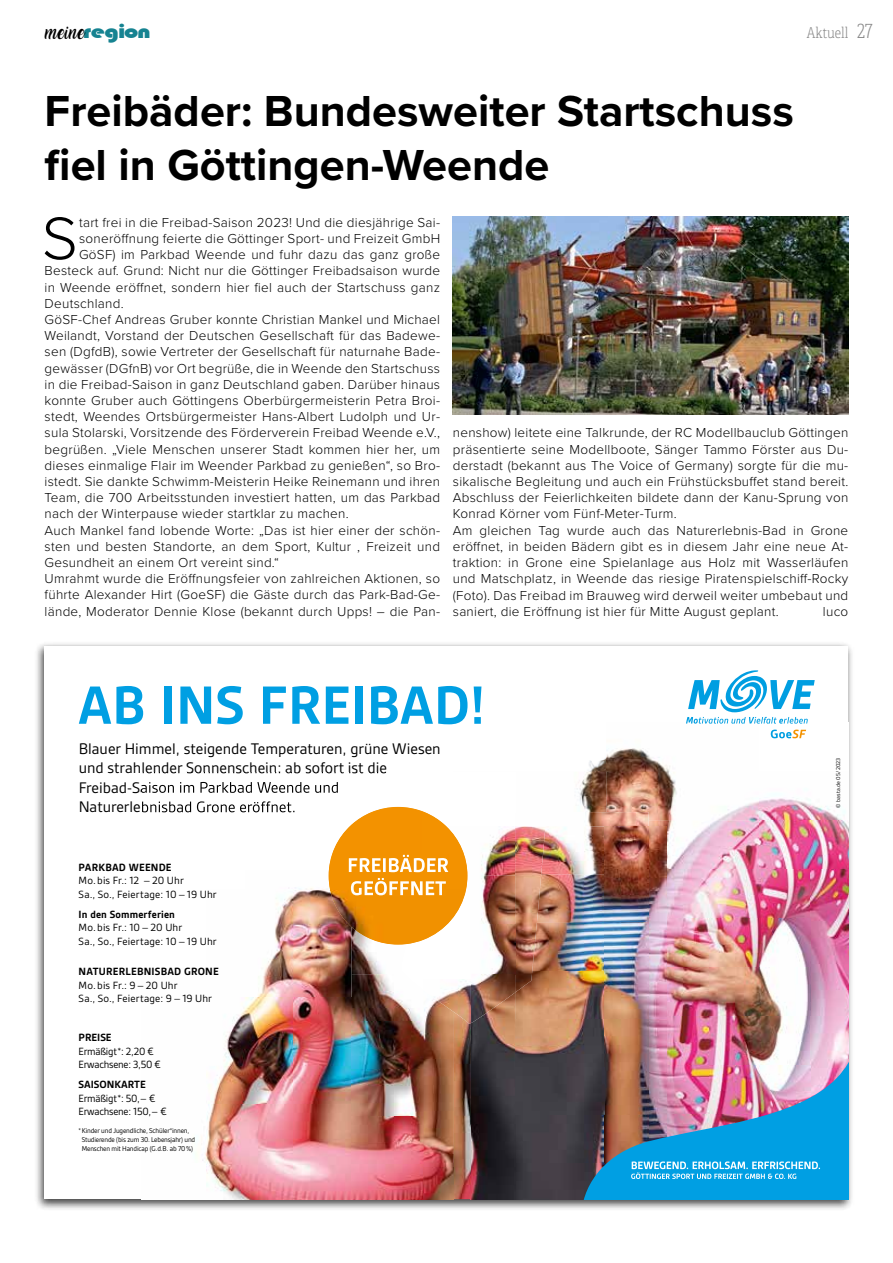
<style>
.page{position:relative;width:893px;height:1263px;background:#fff}
.page>*{position:absolute;margin:0;border:0;box-sizing:border-box;transform-origin:0 0}
.t1{font:300 62.1px "Proxima Nova";color:#000}
.t2{font:700 57.75px "Gesta";color:#009fe3}
.t3{font:700 45px/54px "Proxima Nova";color:#000}
.t4{font:19.95px "Bauhaus 93";letter-spacing:-.05em;color:#168391;scale:1.27 1}
.t5{font:16.5px/19.5px "Gesta";color:#000}
.t6{font:15px "Adelle Condensed Th";letter-spacing:-.005em;color:#878787}
.t7{font:300 13.5px/16.2px "Proxima Nova";letter-spacing:.02em;color:#000}
.t8{font:11.25px/13.5px "Gesta";letter-spacing:.01em;color:#000}
.t9{font:700 11.25px "Gesta";letter-spacing:.015em;color:#000}
.t10{font:11.25px/13.5px "Gesta";letter-spacing:-.02em;color:#000}
.t11{font:7.5px/9px "Gesta";letter-spacing:-.02em;color:#000}
.t12{font:6px "Gesta";letter-spacing:.025em;color:#000}
.s1{font-family:"Amarillo";font-size:13.05px;color:#000}
.s2{font-size:19.5px}
</style>
<div class="page">
<div style="left:34px;top:642px;width:820px;height:569px;background:#000;opacity:.75"></div>
<div style="left:45px;top:646px;width:803px;height:553px;background:#fff"></div>
<img style="left:588px;top:729px;width:218px;height:43px">
<img style="left:578px;top:772px;width:28px;height:40px">
<img style="left:606px;top:772px;width:240px;height:48px">
<img style="left:649px;top:820px;width:199px;height:49px">
<img style="left:666px;top:869px;width:182px;height:155px">
<img style="left:604px;top:826px;width:62px;height:198px">
<img style="left:588px;top:812px;width:61px;height:14px">
<img style="left:515px;top:826px;width:26px;height:145px">
<img style="left:541px;top:826px;width:63px;height:48px">
<img style="left:537px;top:874px;width:67px;height:49px">
<img style="left:532px;top:923px;width:72px;height:48px">
<img style="left:515px;top:971px;width:89px;height:228px">
<img style="left:288px;top:870px;width:41px;height:20px">
<img style="left:471px;top:1023px;width:44px;height:176px">
<img style="left:467px;top:828px;width:48px;height:47px">
<img style="left:467px;top:875px;width:48px;height:50px">
<img style="left:471px;top:925px;width:44px;height:98px">
<img style="left:329px;top:807px;width:92px;height:83px">
<img style="left:421px;top:811px;width:46px;height:79px">
<img style="left:349px;top:855px;width:99px;height:17px">
<img style="left:350px;top:878px;width:96px;height:12px">
<img style="left:142px;top:773px;width:244px;height:1px">
<img style="left:141px;top:782px;width:197px;height:11px">
<img style="left:142px;top:801px;width:152px;height:11px">
<img style="left:207px;top:890px;width:144px;height:309px">
<img style="left:351px;top:944px;width:49px;height:30px">
<img style="left:351px;top:974px;width:73px;height:225px">
<img style="left:400px;top:944px;width:24px;height:46px">
<img style="left:424px;top:1024px;width:30px;height:175px">
<img style="left:454px;top:1024px;width:17px;height:175px">
<img style="left:424px;top:890px;width:47px;height:134px">
<img style="left:330px;top:890px;width:136px;height:54px">
<img style="left:350px;top:890px;width:96px;height:5px">
<img style="left:557px;top:1024px;width:291px;height:175px">
<svg style="left:631px;top:1161px;width:189px;height:18px;background:#4dbbeb"></svg>
<svg style="left:771px;top:730px;width:35px;height:8px"></svg>
<svg style="left:686px;top:670px;width:129px;height:54px"></svg>
<img style="left:453px;top:216px;width:395px;height:198px">
<h3 class="t4" style="left:45px;top:20px;width:85px"><span class="s1">MEINE</span>region</h3>
<p class="t6" style="left:807px;top:23px;width:67px">Aktuell <span class="s2">27</span></p>
<h3 class="t3" style="left:45px;top:83px;width:751px">Freibäder: Bundesweiter Startschuss fiel in Göttingen-Weende</h3>
<h1 class="t1" style="left:42px;top:192px;width:38px">S</h1>
<p class="t7" style="left:79px;top:213px;width:363px">tart frei in die Freibad-Saison 2023! Und die diesjährige Sai-</p>
<p class="t7" style="left:79px;top:230px;width:363px">soneröffnung feierte die Göttinger Sport- und Freizeit GmbH</p>
<p class="t7" style="left:79px;top:246px;width:362px">GöSF) im Parkbad Weende und fuhr dazu das ganz große</p>
<p class="t7" style="left:45px;top:262px;width:397px">Besteck auf. Grund: Nicht nur die Göttinger Freibadsaison wurde</p>
<p class="t7" style="left:45px;top:278px;width:397px">in Weende eröffnet, sondern hier fiel auch der Startschuss ganz</p>
<p class="t7" style="left:45px;top:294px;width:81px">Deutschland.</p>
<p class="t7" style="left:45px;top:311px;width:397px">GöSF-Chef Andreas Gruber konnte Christian Mankel und Michael</p>
<p class="t7" style="left:45px;top:327px;width:397px">Weilandt, Vorstand der Deutschen Gesellschaft für das Badewe-</p>
<p class="t7" style="left:45px;top:343px;width:397px">sen (DgfdB), sowie Vertreter der Gesellschaft für naturnahe Bade-</p>
<p class="t7" style="left:45px;top:359px;width:397px">gewässer (DGfnB) vor Ort begrüße, die in Weende den Startschuss</p>
<p class="t7" style="left:45px;top:375px;width:397px">in die Freibad-Saison in ganz Deutschland gaben. Darüber hinaus</p>
<p class="t7" style="left:45px;top:392px;width:397px">konnte Gruber auch Göttingens Oberbürgermeisterin Petra Broi-</p>
<p class="t7" style="left:45px;top:408px;width:397px">stedt, Weendes Ortsbürgermeister Hans-Albert Ludolph und Ur-</p>
<p class="t7" style="left:45px;top:424px;width:397px">sula Stolarski, Vorsitzende des Förderverein Freibad Weende e.V.,</p>
<p class="t7" style="left:45px;top:440px;width:397px">begrüßen. „Viele Menschen unserer Stadt kommen hier her, um</p>
<p class="t7" style="left:45px;top:456px;width:397px">dieses einmalige Flair im Weender Parkbad zu genießen“, so Bro-</p>
<p class="t7" style="left:45px;top:473px;width:397px">istedt. Sie dankte Schwimm-Meisterin Heike Reinemann und ihren</p>
<p class="t7" style="left:45px;top:489px;width:397px">Team, die 700 Arbeitsstunden investiert hatten, um das Parkbad</p>
<p class="t7" style="left:45px;top:505px;width:306px">nach der Winterpause wieder startklar zu machen.</p>
<p class="t7" style="left:45px;top:521px;width:397px">Auch Mankel fand lobende Worte: „Das ist hier einer der schön-</p>
<p class="t7" style="left:45px;top:537px;width:397px">sten und besten Standorte, an dem Sport, Kultur , Freizeit und</p>
<p class="t7" style="left:45px;top:554px;width:236px">Gesundheit an einem Ort vereint sind.“</p>
<p class="t7" style="left:45px;top:570px;width:397px">Umrahmt wurde die Eröffnungsfeier von zahlreichen Aktionen, so</p>
<p class="t7" style="left:45px;top:586px;width:397px">führte Alexander Hirt (GoeSF) die Gäste durch das Park-Bad-Ge-</p>
<p class="t7" style="left:45px;top:602px;width:397px">lände, Moderator Dennie Klose (bekannt durch Upps! – die Pan-</p>
<p class="t7" style="left:453px;top:424px;width:397px">nenshow) leitete eine Talkrunde, der RC Modellbauclub Göttingen präsentierte seine Modellboote, Sänger Tammo Förster aus Du&shy;derstadt (bekannt aus The Voice of Germany) sorgte für die mu&shy;sikalische Begleitung und auch ein Frühstücksbuffet stand bereit.<br>Abschluss der Feierlichkeiten bildete dann der Kanu-Sprung von Konrad Körner vom Fünf-Meter-Turm.<br>Am gleichen Tag wurde auch das Naturerlebnis-Bad in Grone eröffnet, in beiden Bädern gibt es in diesem Jahr eine neue At&shy;traktion: in Grone eine Spielanlage aus Holz mit Wasserläufen und Matschplatz, in Weende das riesige Piratenspielschiff-Rocky (Foto). Das Freibad im Brauweg wird derweil weiter umbebaut und saniert, die Eröffnung ist hier für Mitte August geplant.</p>
<p class="t7" style="left:823px;top:602px;width:27px">luco</p>
<h2 class="t2" style="left:78px;top:672px;width:409px">AB INS FREIBAD!</h2>
<p class="t5" style="left:79px;top:738px;width:364px">Blauer Himmel, steigende Temperaturen, grüne Wiesen und strahlender Sonnenschein: ab sofort ist die</p>
<p class="t9" style="left:79px;top:861px;width:95px">PARKBAD WEENDE</p>
<p class="t8" style="left:79px;top:874px;width:140px">Mo. bis Fr.: 12 – 20 Uhr<br>Sa., So., Feiertage: 10 – 19 Uhr</p>
<p class="t9" style="left:79px;top:908px;width:98px">In den Sommerferien</p>
<p class="t8" style="left:79px;top:921px;width:140px">Mo. bis Fr.: 10 – 20 Uhr<br>Sa., So., Feiertage: 10 – 19 Uhr</p>
<p class="t9" style="left:79px;top:965px;width:142px">NATURERLEBNISBAD GRONE</p>
<p class="t8" style="left:79px;top:978px;width:135px">Mo. bis Fr.: 9 – 20 Uhr<br>Sa., So., Feiertage: 9 – 19 Uhr</p>
<p class="t9" style="left:79px;top:1031px;width:35px">PREISE</p>
<p class="t10" style="left:79px;top:1044px;width:84px">Ermäßigt *: 2,20 €<br>Erwachsene: 3,50 €</p>
<p class="t9" style="left:79px;top:1078px;width:69px">SAISONKARTE</p>
<p class="t10" style="left:79px;top:1091px;width:90px">Ermäßigt *: 50,– €<br>Erwachsene: 150,– €</p>
<p class="t11" style="left:82px;top:1126px;width:115px;text-indent:-3px">* Kinder und Jugendliche, Schüler*innen,<br>Studierende (bis zum 30. Lebensjahr) und<br>Menschen mit Handicap (G.d.B. ab 70 %)</p>
<p class="t12" style="left:835px;top:808px;width:51px;rotate:-90deg">© basta.de 05/2023</p>
</div>
